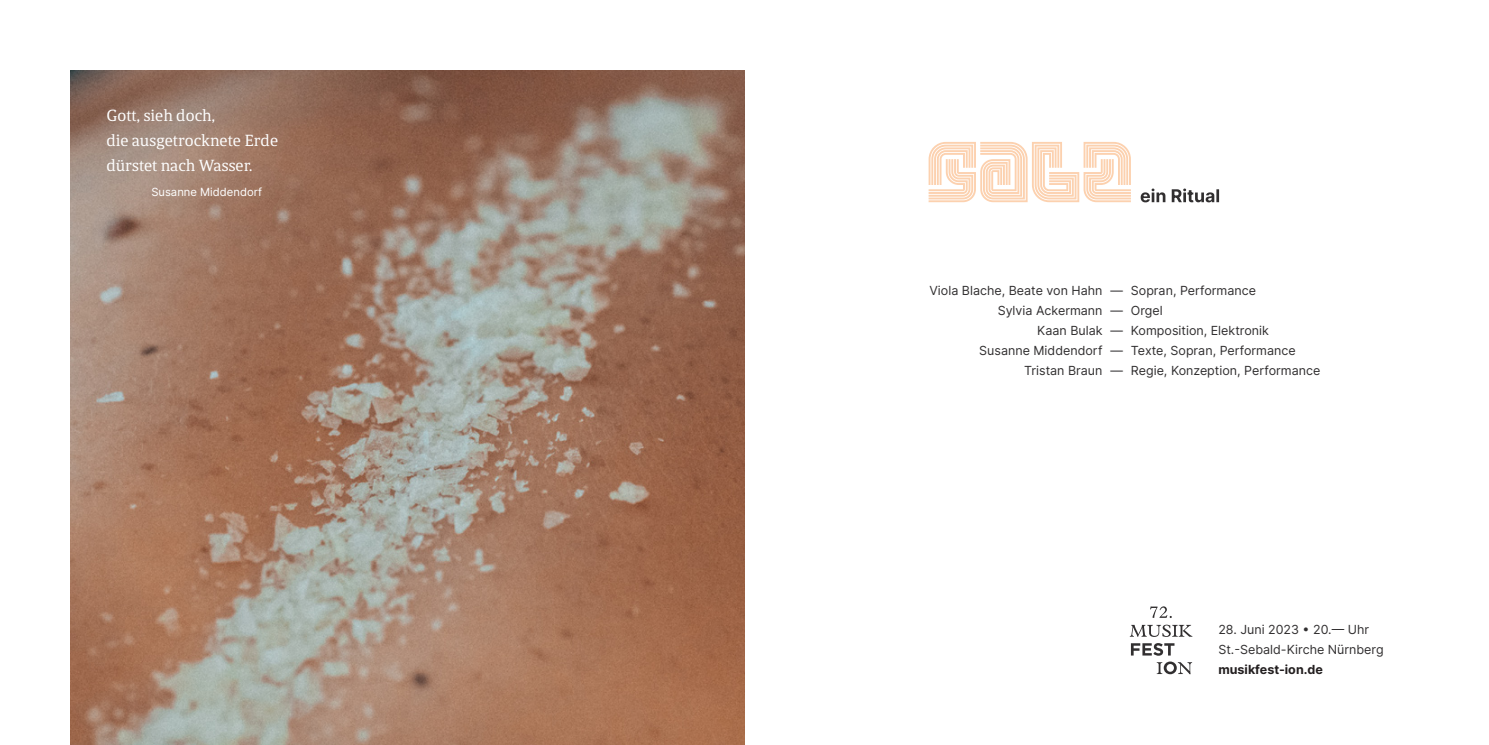
<style>
.page{position:relative;width:1489px;height:745px;background:#fff}
.page>*{position:absolute;margin:0;border:0;box-sizing:border-box;transform-origin:0 0}
.t1{font:17.5px/25px "Calicanto";color:#fff}
.t2{font:12.5px/20px "Inter";color:#312f30}
.t3{font:700 12.5px "Inter";color:#231f20}
.t4{font:11.25px "Inter";color:#fff}
</style>
<div class="page">
<img style="left:71px;top:71px;width:673px;height:673px">
<svg style="left:928px;top:142px;width:202px;height:60px"></svg>
<svg style="left:1140px;top:188px;width:78px;height:14px"></svg>
<svg style="left:1129px;top:606px;width:63px;height:67px"></svg>
<h1 class="t1" style="left:106px;top:102px;width:173px">Gott, sieh doch,<br>die ausgetrocknete Erde dürstet nach Wasser.</h1>
<p class="t4" style="left:151px;top:183px;width:112px">Susanne Middendorf</p>
<p class="t2" style="left:929px;top:280px;width:174px;text-align:right">Viola Blache, Beate von Hahn<br>Sylvia Ackermann<br>Kaan Bulak<br>Susanne Middendorf<br>Tristan Braun</p>
<p class="t2" style="left:1130px;top:280px;width:191px">Sopran, Performance<br>Orgel<br>Komposition, Elektronik<br>Texte, Sopran, Performance<br>Regie, Konzeption, Performance</p>
<p class="t2" style="left:1110px;top:280px;width:14px;text-align:justify">— — — — —</p>
<p class="t2" style="left:1218px;top:618px;width:167px">28. Juni 2023 • 20.— Uhr<br>St.-Sebald-Kirche Nürnberg</p>
<p class="t3" style="left:1218px;top:660px;width:106px">musikfest-ion.de</p>
</div>
